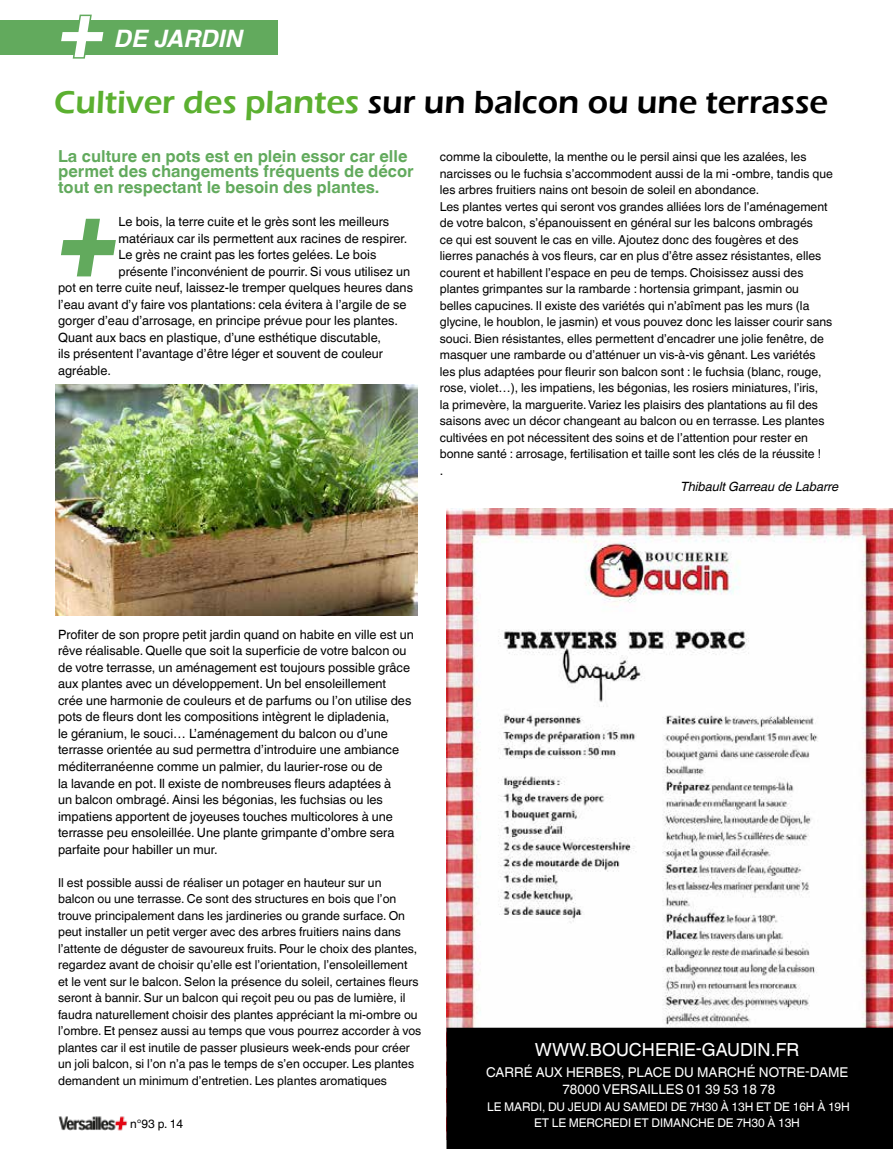
<style>
.page{position:relative;width:893px;height:1149px;background:#fff}
.page>*{position:absolute;margin:0;border:0;box-sizing:border-box;transform-origin:0 0}
.t1{font:italic 700 108px "Helvetica World";color:#62aa5d;scale:.91 1}
.t2{font:italic 700 81px "Helvetica World";color:#fff}
.t3{font:600 33px "Eras ITC";color:#000}
.t4{font:italic 700 24px "Helvetica World";color:#fff}
.t5{font:18px "Helvetica World";color:#fff}
.t6{font:700 16.5px/15.8px "Helvetica World";color:#62aa5d}
.t7{font:13.5px/16.5px "Helvetica World";color:#fff;text-align:center}
.t8{font:12.75px/16.5px "Helvetica World";color:#000}
.t9{font:italic 12.75px "Helvetica World";color:#000}
.t10{font:12.3px/16.5px "Helvetica World";color:#000}
.t11{font:12px/16.5px "Helvetica World";letter-spacing:-.01em;color:#fff;text-align:center}
.t12{font:12px "Helvetica World";color:#000}
.s1{color:#5bb030}
.s2{font-size:12.6px}
</style>
<div class="page">
<img style="left:58px;top:1116px;width:70px;height:15px">
<div style="left:0;top:20px;width:278px;height:35px;background:#62aa5d"></div>
<svg style="left:72px;top:14px;width:20px;height:45px"></svg>
<svg style="left:61px;top:218px;width:55px;height:59px"></svg>
<img style="left:446px;top:508px;width:446px;height:519px">
<img style="left:55px;top:384px;width:362px;height:231px">
<div style="left:446px;top:1027px;width:447px;height:121px;background:#000"></div>
<h2 class="t2" style="left:55px;top:-18px;width:72px">+</h2>
<h3 class="t4" style="left:115px;top:25px;width:130px">DE JARDIN</h3>
<h3 class="t3" style="left:54px;top:83px;width:775px"><span class="s1">Cultiver des plantes</span> sur un balcon ou une terrasse</h3>
<h3 class="t6" style="left:58px;top:148px;width:357px">La culture en pots est en plein essor car elle permet des changements fréquents de décor tout en respectant le besoin des plantes.</h3>
<p class="t8" style="left:119px;top:213px;width:272px"><span class="s2">L</span>e bois, la terre cuite et le grès sont les meilleurs</p>
<p class="t8" style="left:119px;top:230px;width:290px">matériaux car ils permettent aux racines de respirer.</p>
<p class="t8" style="left:119px;top:246px;width:259px">Le grès ne craint pas les fortes gelées. Le bois</p>
<p class="t8" style="left:119px;top:263px;width:293px">présente l’inconvénient de pourrir. Si vous utilisez un</p>
<p class="t8" style="left:58px;top:279px;width:356px">pot en terre cuite neuf, laissez-le tremper quelques heures dans</p>
<p class="t8" style="left:58px;top:296px;width:350px">l’eau avant d’y faire vos plantations: cela évitera à l’argile de se</p>
<p class="t8" style="left:58px;top:312px;width:341px">gorger d’eau d’arrosage, en principe prévue pour les plantes.</p>
<p class="t8" style="left:58px;top:329px;width:324px">Quant aux bacs en plastique, d’une esthétique discutable,</p>
<p class="t8" style="left:58px;top:345px;width:326px">ils présentent l’avantage d’être léger et souvent de couleur</p>
<p class="t8" style="left:58px;top:362px;width:54px">agréable.</p>
<h1 class="t1" style="left:55px;top:174px;width:98px">+</h1>
<p class="t10" style="left:440px;top:148px;width:395px">comme la ciboulette, la menthe ou le persil ainsi que les azalées, les narcisses ou le fuchsia s’accommodent aussi de la mi -ombre, tandis que les arbres fruitiers nains ont besoin de soleil en abondance.<br>Les plantes vertes qui seront vos grandes alliées lors de l’aménagement de votre balcon, s’épanouissent en général sur les balcons ombragés<br>ce qui est souvent le cas en ville. Ajoutez donc des fougères et des lierres panachés à vos fleurs, car en plus d’être assez résistantes, elles courent et habillent l’espace en peu de temps. Choisissez aussi des plantes grimpantes sur la rambarde : hortensia grimpant, jasmin ou belles capucines. Il existe des variétés qui n’abîment pas les murs (la glycine, le houblon, le jasmin) et vous pouvez donc les laisser courir sans souci. Bien résistantes, elles permettent d’encadrer une jolie fenêtre, de masquer une rambarde ou d’atténuer un vis-à-vis gênant. Les variétés les plus adaptées pour fleurir son balcon sont : le fuchsia (blanc, rouge, rose, violet…), les impatiens, les bégonias, les rosiers miniatures, l’iris,<br>la primevère, la marguerite. Variez les plaisirs des plantations au fil des saisons avec un décor changeant au balcon ou en terrasse. Les plantes cultivées en pot nécessitent des soins et de l’attention pour rester en bonne santé : arrosage, fertilisation et taille sont les clés de la réussite !</p>
<p class="t8" style="left:440px;top:462px;width:5px">.</p>
<p class="t9" style="left:681px;top:478px;width:160px">Thibault Garreau de Labarre</p>
<p class="t8" style="left:58px;top:626px;width:357px">Profiter de son propre petit jardin quand on habite en ville est un rêve réalisable. Quelle que soit la superficie de votre balcon ou de votre terrasse, un aménagement est toujours possible grâce aux plantes avec un développement. Un bel ensoleillement crée une harmonie de couleurs et de parfums ou l’on utilise des pots de fleurs dont les compositions intègrent le dipladenia,<br>le géranium, le souci… L’aménagement du balcon ou d’une terrasse orientée au sud permettra d’introduire une ambiance méditerranéenne comme un palmier, du laurier-rose ou de<br>la lavande en pot. Il existe de nombreuses fleurs adaptées à<br>un balcon ombragé. Ainsi les bégonias, les fuchsias ou les impatiens apportent de joyeuses touches multicolores à une terrasse peu ensoleillée. Une plante grimpante d’ombre sera parfaite pour habiller un mur.</p>
<p class="t10" style="left:58px;top:873px;width:365px">Il est possible aussi de réaliser un potager en hauteur sur un<br>balcon ou une terrasse. Ce sont des structures en bois que l’on trouve principalement dans les jardineries ou grande surface. On peut installer un petit verger avec des arbres fruitiers nains dans l’attente de déguster de savoureux fruits. Pour le choix des plantes, regardez avant de choisir qu’elle est l’orientation, l’ensoleillement<br>et le vent sur le balcon. Selon la présence du soleil, certaines fleurs seront à bannir. Sur un balcon qui reçoit peu ou pas de lumière, il faudra naturellement choisir des plantes appréciant la mi-ombre ou l’ombre. Et pensez aussi au temps que vous pourrez accorder à vos plantes car il est inutile de passer plusieurs week-ends pour créer un joli balcon, si l’on n’a pas le temps de s’en occuper. Les plantes demandent un minimum d’entretien. Les plantes aromatiques</p>
<p class="t12" style="left:130px;top:1116px;width:54px">n°93 p. 14</p>
<h3 class="t5" style="left:535px;top:1039px;width:266px">WWW.BOUCHERIE-GAUDIN.FR</h3>
<p class="t7" style="left:486px;top:1064px;width:364px">CARRÉ AUX HERBES, PLACE DU MARCHÉ NOTRE-DAME<br>78000 VERSAILLES 01 39 53 18 78</p>
<p class="t11" style="left:487px;top:1097px;width:364px">LE MARDI, DU JEUDI AU SAMEDI DE 7H30 À 13H ET DE 16H À 19H<br>ET LE MERCREDI ET DIMANCHE DE 7H30 À 13H</p>
</div>
